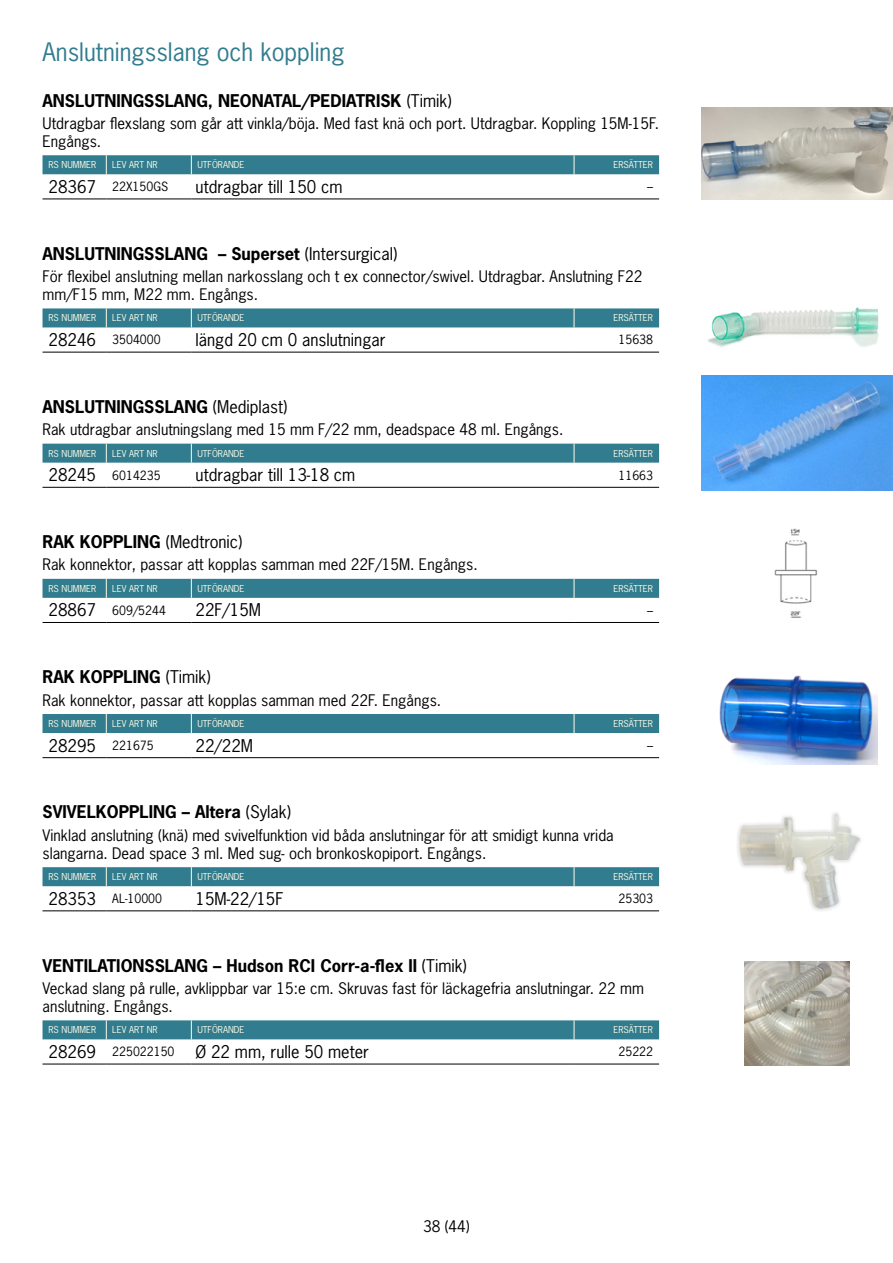
<style>
.page{position:relative;width:893px;height:1263px;background:#fff}
.page>*{position:absolute;margin:0;border:0;box-sizing:border-box;transform-origin:0 0}
.Rubrik_2{font:24px "News Gothic Std";color:#317c8e}
.Rubrik_3{font:700 16.5px "News Gothic Std";color:#000}
.Brödtext_11_pkt{font:16.5px "News Gothic Std";color:#000}
.Brödtext_10_pkt{font:15px/18px "News Gothic Std";color:#000}
.Brödtext_11_pkt-2{font:12px "News Gothic Std";color:#000}
.Tabellhuvudrad{font:9px "News Gothic Std";color:#fefae6}
.s1{font-weight:400}
</style>
<div class="page">
<hr style="left:43px;top:199px;width:63px;height:1px;background:#000">
<hr style="left:106px;top:199px;width:85px;height:1px;background:#000">
<hr style="left:191px;top:199px;width:383px;height:1px;background:#000">
<hr style="left:574px;top:199px;width:85px;height:1px;background:#000">
<div style="left:43px;top:155px;width:616px;height:19px;background:#317c8e"></div>
<hr style="left:43px;top:352px;width:63px;height:1px;background:#000">
<hr style="left:106px;top:352px;width:85px;height:1px;background:#000">
<hr style="left:191px;top:352px;width:383px;height:1px;background:#000">
<hr style="left:574px;top:352px;width:85px;height:1px;background:#000">
<div style="left:43px;top:308px;width:616px;height:19px;background:#317c8e"></div>
<hr style="left:43px;top:487px;width:63px;height:1px;background:#000">
<hr style="left:106px;top:487px;width:85px;height:1px;background:#000">
<hr style="left:191px;top:487px;width:383px;height:1px;background:#000">
<hr style="left:574px;top:487px;width:85px;height:1px;background:#000">
<div style="left:43px;top:444px;width:616px;height:19px;background:#317c8e"></div>
<hr style="left:43px;top:622px;width:63px;height:1px;background:#000">
<hr style="left:106px;top:622px;width:85px;height:1px;background:#000">
<hr style="left:191px;top:622px;width:383px;height:1px;background:#000">
<hr style="left:574px;top:622px;width:85px;height:1px;background:#000">
<div style="left:43px;top:579px;width:616px;height:19px;background:#317c8e"></div>
<hr style="left:43px;top:757px;width:63px;height:1px;background:#000">
<hr style="left:106px;top:757px;width:85px;height:1px;background:#000">
<hr style="left:191px;top:757px;width:383px;height:1px;background:#000">
<hr style="left:574px;top:757px;width:85px;height:1px;background:#000">
<div style="left:43px;top:714px;width:616px;height:19px;background:#317c8e"></div>
<hr style="left:43px;top:910px;width:63px;height:1px;background:#000">
<hr style="left:106px;top:910px;width:85px;height:1px;background:#000">
<hr style="left:191px;top:910px;width:383px;height:1px;background:#000">
<hr style="left:574px;top:910px;width:85px;height:1px;background:#000">
<div style="left:43px;top:867px;width:616px;height:19px;background:#317c8e"></div>
<hr style="left:43px;top:1064px;width:63px;height:1px;background:#000">
<hr style="left:106px;top:1064px;width:85px;height:1px;background:#000">
<hr style="left:191px;top:1064px;width:383px;height:1px;background:#000">
<hr style="left:574px;top:1064px;width:85px;height:1px;background:#000">
<div style="left:43px;top:1020px;width:616px;height:19px;background:#317c8e"></div>
<img style="left:708px;top:307px;width:171px;height:40px">
<img style="left:702px;top:375px;width:191px;height:115px">
<img style="left:702px;top:107px;width:191px;height:93px">
<img style="left:719px;top:675px;width:159px;height:89px">
<img style="left:745px;top:961px;width:105px;height:105px">
<img style="left:737px;top:812px;width:124px;height:99px">
<img style="left:774px;top:528px;width:44px;height:90px">
<h2 class="Rubrik_2" style="left:43px;top:37px;width:304px">Anslutningsslang och koppling</h2>
<h3 class="Rubrik_3" style="left:43px;top:89px;width:411px">ANSLUTNINGSSLANG, NEONATAL/PEDIATRISK <span class="s1">(Timik)</span></h3>
<p class="Brödtext_10_pkt" style="left:43px;top:114px;width:618px">Utdragbar flexslang som går att vinkla/böja. Med fast knä och port. Utdragbar. Koppling 15M-15F.<br>Engångs.</p>
<p class="Tabellhuvudrad" style="left:49px;top:159px;width:49px">RS NUMMER</p>
<p class="Tabellhuvudrad" style="left:112px;top:159px;width:47px">LEV ART NR</p>
<p class="Tabellhuvudrad" style="left:197px;top:159px;width:49px">UTFÖRANDE</p>
<p class="Tabellhuvudrad" style="left:613px;top:159px;width:41px">ERSÄTTER</p>
<p class="Brödtext_11_pkt" style="left:49px;top:176px;width:49px">28367</p>
<p class="Brödtext_11_pkt-2" style="left:112px;top:179px;width:57px">22X150GS</p>
<p class="Brödtext_11_pkt" style="left:196px;top:176px;width:148px">utdragbar till 150 cm</p>
<p class="Brödtext_11_pkt-2" style="left:647px;top:179px;width:7px">–</p>
<h3 class="Rubrik_3" style="left:43px;top:243px;width:356px">ANSLUTNINGSSLANG – Superset <span class="s1">(Intersurgical)</span></h3>
<p class="Brödtext_10_pkt" style="left:43px;top:267px;width:601px">För flexibel anslutning mellan narkosslang och t ex connector/swivel. Utdragbar. Anslutning F22 mm/F15 mm, M22 mm. Engångs.</p>
<p class="Tabellhuvudrad" style="left:49px;top:312px;width:49px">RS NUMMER</p>
<p class="Tabellhuvudrad" style="left:112px;top:312px;width:47px">LEV ART NR</p>
<p class="Tabellhuvudrad" style="left:197px;top:312px;width:49px">UTFÖRANDE</p>
<p class="Tabellhuvudrad" style="left:613px;top:312px;width:41px">ERSÄTTER</p>
<p class="Brödtext_11_pkt" style="left:49px;top:329px;width:49px">28246</p>
<p class="Brödtext_11_pkt-2" style="left:112px;top:332px;width:50px">3504000</p>
<p class="Brödtext_11_pkt" style="left:196px;top:329px;width:191px">längd 20 cm 0 anslutningar</p>
<p class="Brödtext_11_pkt-2" style="left:618px;top:332px;width:36px">15638</p>
<h3 class="Rubrik_3" style="left:43px;top:396px;width:246px">ANSLUTNINGSSLANG <span class="s1">(Mediplast)</span></h3>
<p class="Brödtext_10_pkt" style="left:43px;top:420px;width:522px">Rak utdragbar anslutningslang med 15 mm F/22 mm, deadspace 48 ml. Engångs.</p>
<p class="Tabellhuvudrad" style="left:49px;top:447px;width:49px">RS NUMMER</p>
<p class="Tabellhuvudrad" style="left:112px;top:447px;width:47px">LEV ART NR</p>
<p class="Tabellhuvudrad" style="left:197px;top:447px;width:49px">UTFÖRANDE</p>
<p class="Tabellhuvudrad" style="left:613px;top:447px;width:41px">ERSÄTTER</p>
<p class="Brödtext_11_pkt" style="left:49px;top:464px;width:49px">28245</p>
<p class="Brödtext_11_pkt-2" style="left:112px;top:467px;width:50px">6014235</p>
<p class="Brödtext_11_pkt" style="left:196px;top:464px;width:161px">utdragbar till 13-18 cm</p>
<p class="Brödtext_11_pkt-2" style="left:618px;top:467px;width:36px">11663</p>
<h3 class="Rubrik_3" style="left:43px;top:531px;width:202px">RAK KOPPLING <span class="s1">(Medtronic)</span></h3>
<p class="Brödtext_10_pkt" style="left:43px;top:555px;width:437px">Rak konnektor, passar att kopplas samman med 22F/15M. Engångs.</p>
<p class="Tabellhuvudrad" style="left:49px;top:583px;width:49px">RS NUMMER</p>
<p class="Tabellhuvudrad" style="left:112px;top:583px;width:47px">LEV ART NR</p>
<p class="Tabellhuvudrad" style="left:197px;top:583px;width:49px">UTFÖRANDE</p>
<p class="Tabellhuvudrad" style="left:613px;top:583px;width:41px">ERSÄTTER</p>
<p class="Brödtext_11_pkt" style="left:49px;top:600px;width:49px">28867</p>
<p class="Brödtext_11_pkt-2" style="left:112px;top:602px;width:55px">609/5244</p>
<p class="Brödtext_11_pkt" style="left:196px;top:600px;width:67px">22F/15M</p>
<p class="Brödtext_11_pkt-2" style="left:647px;top:602px;width:7px">–</p>
<h3 class="Rubrik_3" style="left:43px;top:666px;width:170px">RAK KOPPLING <span class="s1">(Timik)</span></h3>
<p class="Brödtext_10_pkt" style="left:43px;top:691px;width:400px">Rak konnektor, passar att kopplas samman med 22F. Engångs.</p>
<p class="Tabellhuvudrad" style="left:49px;top:718px;width:49px">RS NUMMER</p>
<p class="Tabellhuvudrad" style="left:112px;top:718px;width:47px">LEV ART NR</p>
<p class="Tabellhuvudrad" style="left:197px;top:718px;width:49px">UTFÖRANDE</p>
<p class="Tabellhuvudrad" style="left:613px;top:718px;width:41px">ERSÄTTER</p>
<p class="Brödtext_11_pkt" style="left:49px;top:735px;width:49px">28295</p>
<p class="Brödtext_11_pkt-2" style="left:112px;top:738px;width:43px">221675</p>
<p class="Brödtext_11_pkt" style="left:196px;top:735px;width:59px">22/22M</p>
<p class="Brödtext_11_pkt-2" style="left:647px;top:738px;width:7px">–</p>
<h3 class="Rubrik_3" style="left:43px;top:801px;width:250px">SVIVELKOPPLING – Altera <span class="s1">(Sylak)</span></h3>
<p class="Brödtext_10_pkt" style="left:43px;top:826px;width:573px">Vinklad anslutning (knä) med svivelfunktion vid båda anslutningar för att smidigt kunna vrida slangarna. Dead space 3 ml. Med sug- och bronkoskopiport. Engångs.</p>
<p class="Tabellhuvudrad" style="left:49px;top:871px;width:49px">RS NUMMER</p>
<p class="Tabellhuvudrad" style="left:112px;top:871px;width:47px">LEV ART NR</p>
<p class="Tabellhuvudrad" style="left:197px;top:871px;width:49px">UTFÖRANDE</p>
<p class="Tabellhuvudrad" style="left:613px;top:871px;width:41px">ERSÄTTER</p>
<p class="Brödtext_11_pkt" style="left:49px;top:888px;width:49px">28353</p>
<p class="Brödtext_11_pkt-2" style="left:112px;top:891px;width:51px">AL-10000</p>
<p class="Brödtext_11_pkt" style="left:196px;top:888px;width:89px">15M-22/15F</p>
<p class="Brödtext_11_pkt-2" style="left:618px;top:891px;width:36px">25303</p>
<h3 class="Rubrik_3" style="left:43px;top:954px;width:426px">VENTILATIONSSLANG – Hudson RCI Corr-a-flex II <span class="s1">(Timik)</span></h3>
<p class="Brödtext_10_pkt" style="left:43px;top:979px;width:603px">Veckad slang på rulle, avklippbar var 15:e cm. Skruvas fast för läckagefria anslutningar. 22 mm anslutning. Engångs.</p>
<p class="Tabellhuvudrad" style="left:49px;top:1024px;width:49px">RS NUMMER</p>
<p class="Tabellhuvudrad" style="left:112px;top:1024px;width:47px">LEV ART NR</p>
<p class="Tabellhuvudrad" style="left:197px;top:1024px;width:49px">UTFÖRANDE</p>
<p class="Tabellhuvudrad" style="left:613px;top:1024px;width:41px">ERSÄTTER</p>
<p class="Brödtext_11_pkt" style="left:49px;top:1041px;width:49px">28269</p>
<p class="Brödtext_11_pkt-2" style="left:112px;top:1044px;width:64px">225022150</p>
<p class="Brödtext_11_pkt" style="left:196px;top:1041px;width:175px">Ø 22 mm, rulle 50 meter</p>
<p class="Brödtext_11_pkt-2" style="left:618px;top:1044px;width:36px">25222</p>
<p class="Brödtext_10_pkt" style="left:423px;top:1217px;width:48px">38 (44)</p>
</div>
